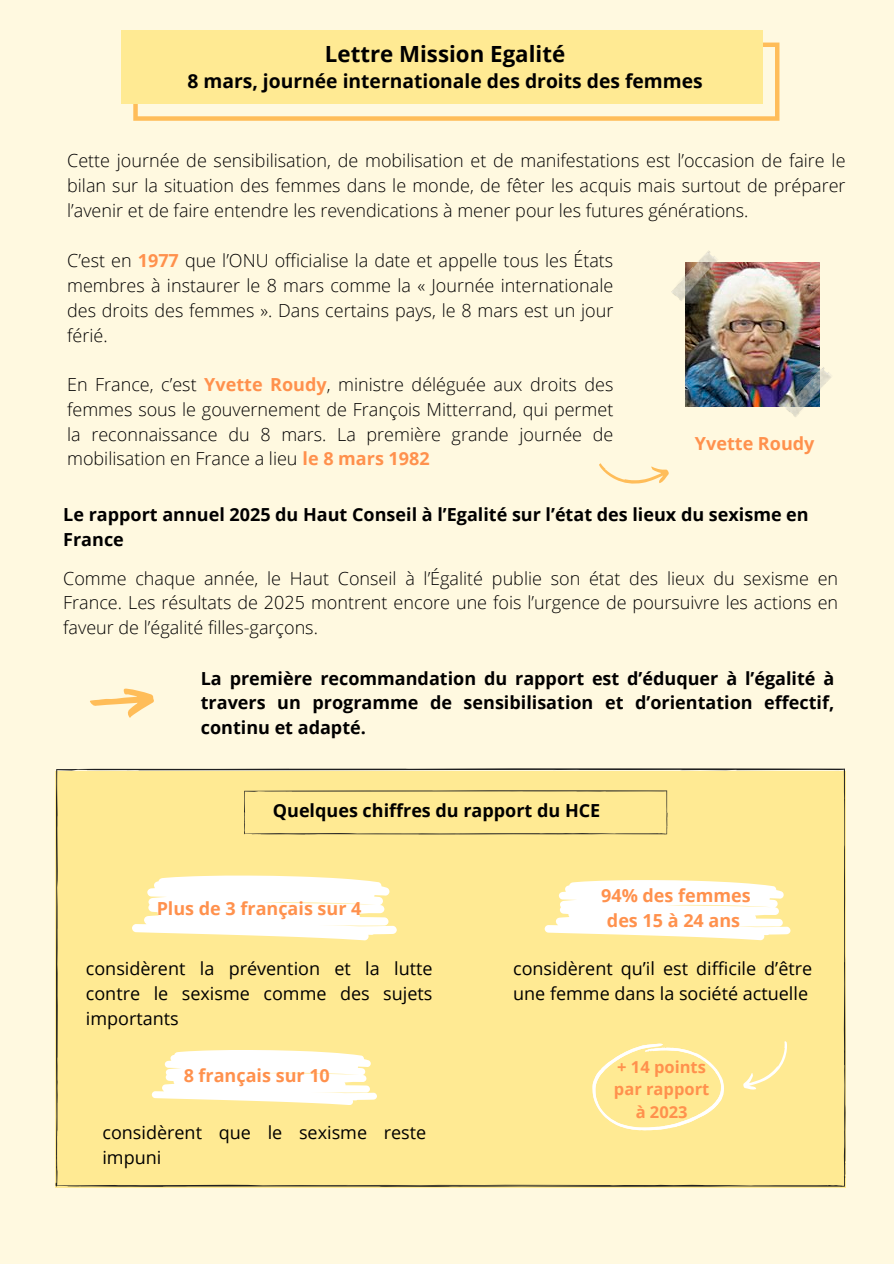
<style>
.page{position:relative;width:894px;height:1264px;background:#fff}
.page>*{position:absolute;margin:0;border:0;box-sizing:border-box;transform-origin:0 0}
.t1{font:700 22.2px "Open Sans";color:#000}
.t2{font:700 19.2px "Open Sans";color:#000}
.t3{font:300 18px/24.8px "Open Sans";color:#000;text-align:justify}
.t4{font:700 18px/24.8px "Open Sans";color:#000}
.t5{font:18px/24.8px "Open Sans";color:#000}
.t6{font:700 18px/24.8px "Open Sans";color:#ff914d;text-align:center}
.t7{font:700 16.5px/22.5px "Open Sans";color:#ff914d;text-align:center}
.s1{font-weight:700;color:#ff914d}
</style>
<div class="page">
<div style="left:0;top:0;width:893px;height:1263px;background:#fff9e0"></div>
<svg style="left:90px;top:688px;width:64px;height:29px"></svg>
<div style="left:56px;top:768px;width:789px;height:419px;background:#ffea93"></div>
<svg style="left:739px;top:1040px;width:58px;height:55px;background:#ffeb9b"></svg>
<svg style="left:544px;top:880px;width:245px;height:60px;background:#fffae9"></svg>
<svg style="left:592px;top:1043px;width:132px;height:87px;background:#ffeb9d"></svg>
<svg style="left:132px;top:875px;width:264px;height:65px;background:#fffae9"></svg>
<svg style="left:152px;top:1049px;width:225px;height:55px;background:#fffae9"></svg>
<svg style="left:244px;top:790px;width:423px;height:44px;background:#f6e28e"></svg>
<svg style="left:133px;top:43px;width:646px;height:78px"></svg>
<div style="left:121px;top:30px;width:641px;height:74px;background:#ffea93"></div>
<img style="left:685px;top:263px;width:134px;height:144px">
<img style="left:671px;top:250px;width:49px;height:52px">
<img style="left:783px;top:366px;width:48px;height:51px">
<svg style="left:599px;top:463px;width:70px;height:21px"></svg>
<p class="t1" style="left:325px;top:38px;width:241px">Lettre Mission Egalité</p>
<p class="t2" style="left:187px;top:67px;width:516px">8 mars, journée internationale des droits des femmes</p>
<h1 class="t3" style="left:67px;top:148px;width:779px">Cette journée de sensibilisation, de mobilisation et de manifestations est l’occasion de faire le bilan sur la situation des femmes dans le monde, de fêter les acquis mais surtout de préparer l’avenir et de faire entendre les revendications à mener pour les futures générations.</h1>
<h2 class="t3" style="left:67px;top:248px;width:547px">C’est en <span class="s1">1977</span> que l’ONU officialise la date et appelle tous les États membres à instaurer le 8 mars comme la « Journée internationale des droits des femmes ». Dans certains pays, le 8 mars est un jour férié.</h2>
<h2 class="t3" style="left:67px;top:372px;width:547px">En France, c’est <span class="s1">Yvette Roudy</span>, ministre déléguée aux droits des femmes sous le gouvernement de François Mitterrand, qui permet la reconnaissance du 8 mars. La première grande journée de mobilisation en France a lieu <span class="s1">le 8 mars 1982</span></h2>
<h1 class="t6" style="left:694px;top:430px;width:121px">Yvette Roudy</h1>
<h1 class="t4" style="left:63px;top:501px;width:746px">Le rapport annuel 2025 du Haut Conseil à l’Egalité sur l’état des lieux du sexisme en<br>France</h1>
<h1 class="t3" style="left:63px;top:565px;width:776px">Comme chaque année, le Haut Conseil à l’Égalité publie son état des lieux du sexisme en France. Les résultats de 2025 montrent encore une fois l’urgence de poursuivre les actions en faveur de l’égalité filles-garçons.</h1>
<p class="t4" style="left:201px;top:665px;width:634px;text-align:justify">La première recommandation du rapport est d’éduquer à l’égalité à travers un programme de sensibilisation et d’orientation effectif, continu et adapté.</p>
<p class="t4" style="left:273px;top:798px;width:329px">Quelques chiffres du rapport du HCE</p>
<h2 class="t6" style="left:157px;top:895px;width:206px">Plus de 3 français sur 4</h2>
<h1 class="t5" style="left:86px;top:955px;width:348px;text-align:justify">considèrent la prévention et la lutte contre le sexisme comme des sujets importants</h1>
<h2 class="t6" style="left:184px;top:1062px;width:148px">8 français sur 10</h2>
<p class="t5" style="left:102px;top:1119px;width:325px">considèrent que le sexisme reste impuni</p>
<p class="t6" style="left:601px;top:883px;width:151px">94% des femmes des 15 à 24 ans</p>
<p class="t5" style="left:513px;top:955px;width:300px">considèrent qu’il est difficile d’être une femme dans la société actuelle</p>
<h1 class="t7" style="left:613px;top:1054px;width:97px">+ 14 points par rapport à 2023</h1>
</div>
